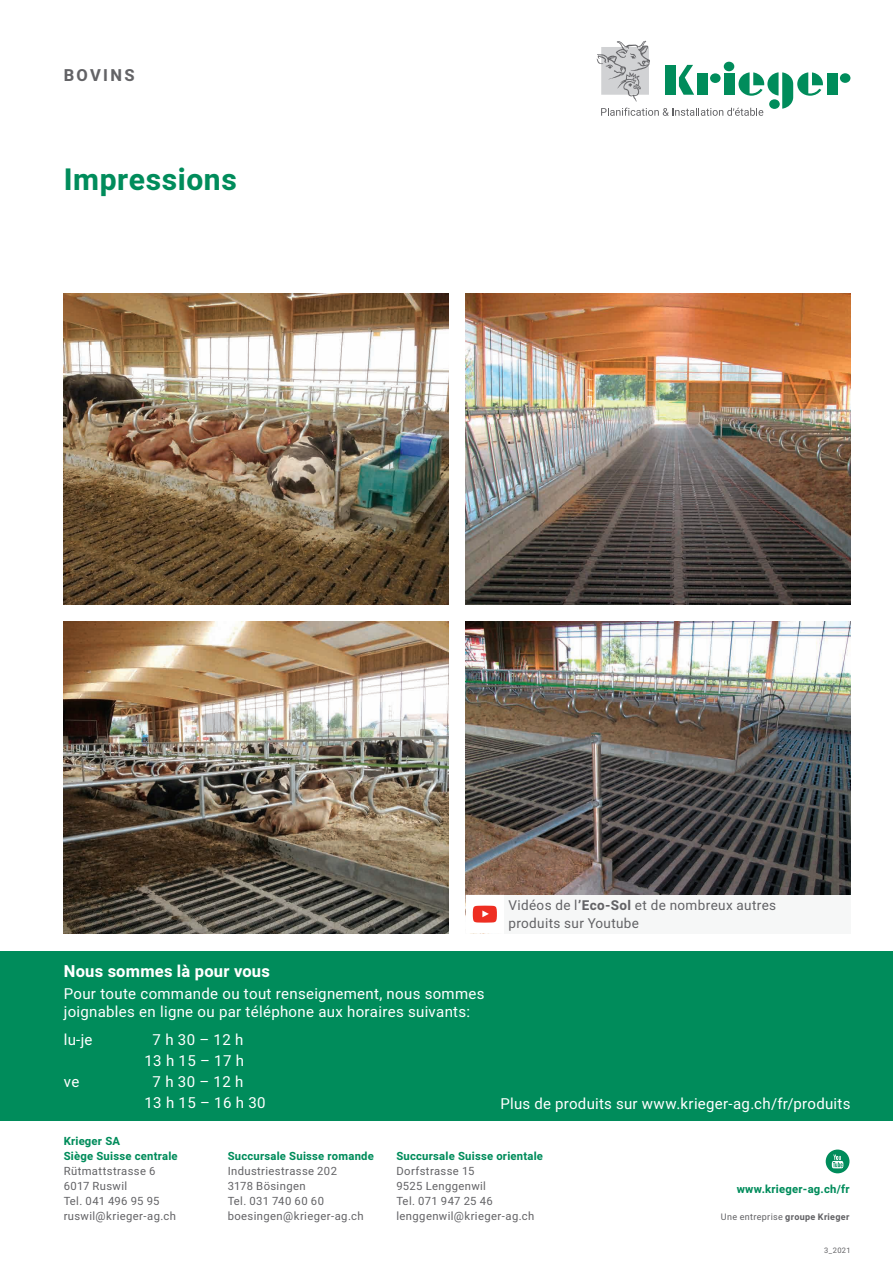
<style>
.page{position:relative;width:893px;height:1263px;background:#fff}
.page>*{position:absolute;margin:0;border:0;box-sizing:border-box;transform-origin:0 0}
.t1{font:700 30px "Heebo";letter-spacing:.02em;color:#008c5b}
.t2{font:700 16.5px "Heebo";letter-spacing:.015em;color:#fff}
.t3{font:700 16.5px "Heebo";letter-spacing:.145em;color:#636366}
.t4{font:15px/21px "Heebo";letter-spacing:.02em;color:#fff}
.t5{font:13.5px/18px "Heebo";letter-spacing:.03em;color:#636366}
.t6{font:11.25px/15px "Heebo";letter-spacing:.035em;color:#636366}
.t7{font:700 11.25px/15px "Heebo";letter-spacing:.02em;color:#008c5b}
.t8{font:9px "Heebo";letter-spacing:.035em;color:#636366}
.t9{font:7.5px "Heebo";color:#636366}
.s1{font-weight:700}
</style>
<div class="page">
<img style="left:64px;top:293px;width:385px;height:312px">
<img style="left:466px;top:293px;width:384px;height:312px">
<img style="left:64px;top:622px;width:385px;height:311px">
<img style="left:466px;top:622px;width:384px;height:273px">
<div style="left:504px;top:895px;width:346px;height:38px;background:#f6f7f7"></div>
<svg style="left:473px;top:906px;width:24px;height:17px"></svg>
<div style="left:827px;top:73px;width:11px;height:22px;background:#008c5b"></div>
<div style="left:840px;top:73px;width:10px;height:10px;background:#008c5b;border-radius:50%"></div>
<svg style="left:597px;top:41px;width:226px;height:75px"></svg>
<div style="left:0;top:951px;width:893px;height:170px;background:#008c5b"></div>
<svg style="left:826px;top:1149px;width:23px;height:24px"></svg>
<h2 class="t3" style="left:64px;top:64px;width:73px">BOVINS</h2>
<h1 class="t1" style="left:64px;top:158px;width:175px">Impressions</h1>
<h2 class="t2" style="left:64px;top:960px;width:208px">Nous sommes là pour vous</h2>
<h3 class="t4" style="left:64px;top:985px;width:422px;line-height:18px">Pour toute commande ou tout renseignement, nous sommes joignables en ligne ou par téléphone aux horaires suivants:</h3>
<h3 class="t4" style="left:64px;top:1029px;width:30px">lu-je</h3>
<h3 class="t4" style="left:145px;top:1029px;width:101px;text-align:center">7 h 30 – 12 h<br>13 h 15 – 17 h</h3>
<h3 class="t4" style="left:64px;top:1071px;width:17px">ve</h3>
<h3 class="t4" style="left:145px;top:1071px;width:122px;text-indent:8px">7 h 30 – 12 h<br>13 h 15 – 16 h 30</h3>
<p class="t5" style="left:508px;top:896px;width:269px">Vidéos de l<span class="s1">’Eco-Sol</span> et de nombreux autres produits sur Youtube</p>
<h3 class="t4" style="left:501px;top:1093px;width:351px">Plus de produits sur www.krieger-ag.ch/fr/produits</h3>
<p class="t7" style="left:64px;top:1134px;width:115px">Krieger SA<br>Siège Suisse centrale</p>
<p class="t6" style="left:64px;top:1163px;width:114px">Rütmattstrasse 6<br>6017 Ruswil<br>Tel. 041 496 95 95 ruswil@krieger-ag.ch</p>
<p class="t7" style="left:228px;top:1148px;width:148px">Succursale Suisse romande</p>
<p class="t6" style="left:228px;top:1163px;width:137px">Industriestrasse 202<br>3178 Bösingen<br>Tel. 031 740 60 60 boesingen@krieger-ag.ch</p>
<p class="t7" style="left:396px;top:1148px;width:148px">Succursale Suisse orientale</p>
<p class="t6" style="left:396px;top:1163px;width:139px">Dorfstrasse 15<br>9525 Lenggenwil<br>Tel. 071 947 25 46 lenggenwil@krieger-ag.ch</p>
<p class="t7" style="left:737px;top:1181px;width:114px">www.krieger-ag.ch/fr</p>
<p class="t8" style="left:721px;top:1210px;width:130px">Une entreprise <span class="s1">groupe Krieger</span></p>
<p class="t9" style="left:824px;top:1245px;width:28px">3_2021</p>
</div>
